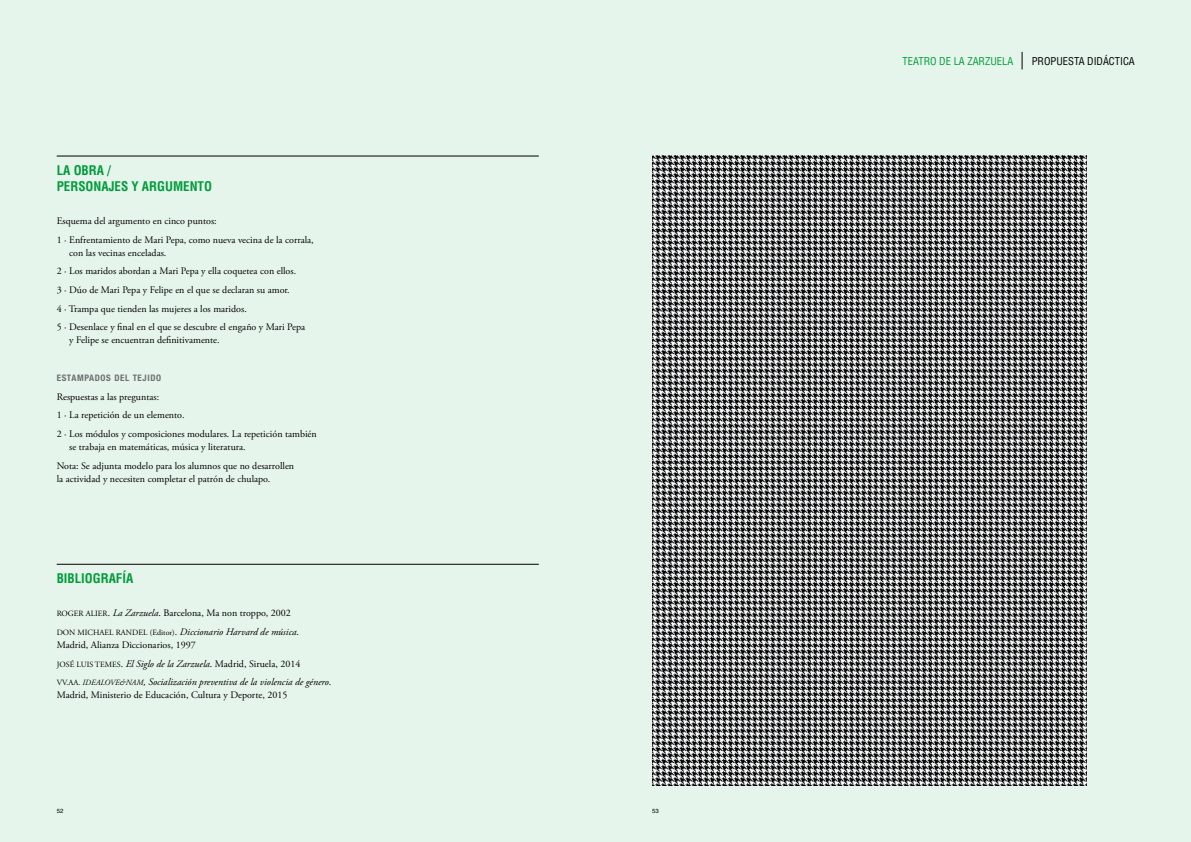
<style>
.page{position:relative;width:1191px;height:842px;background:#e6f5eb}
.page>*{position:absolute;margin:0;border:0;box-sizing:border-box;transform-origin:0 0}
.t1{font:700 condensed 13px/16px "Helvetica LT Std";color:#009c3b}
.t2{font:condensed 10.6px "Helvetica LT Std";color:#009c3b}
.t3{font:condensed 10.6px "Helvetica LT Std";color:#000}
.t4{font:10px/18.7px "Adobe Garamond Pro";color:#000}
.t5{font:italic 10px/18.7px "Adobe Garamond Pro";color:#000}
.t6{font:700 condensed 9px "Helvetica Neue";letter-spacing:.07em;color:#6d6e71}
.t7{font:6px "Helvetica LT Std";color:#000}
.s1{font-style:normal;font-size:8px}
.s2{font-style:normal}
.s3{font-size:8px}
</style>
<div class="page">
<svg style="left:1022px;top:52px;width:1px;height:17px"></svg>
<hr style="left:57px;top:156px;width:482px;height:1px;background:#000">
<hr style="left:57px;top:564px;width:482px;height:1px;background:#000">
<img style="left:652px;top:156px;width:434px;height:629px">
<h1 class="t1" style="left:57px;top:162px;width:26px">LA OBRA</h1>
<h1 class="t1" style="left:57px;top:162px;width:157px;text-indent:51px">/<br>PERSONAJES Y ARGUMENTO</h1>
<p class="t4" style="left:57px;top:212px;width:258px">Esquema del argumento en cinco puntos:<br>1 · Enfrentamiento de Mari Pepa, como nueva vecina de la corrala,</p>
<p class="t4" style="left:57px;top:244px;width:250px;text-indent:12px">con las vecinas enceladas.<br>2 · Los maridos abordan a Mari Pepa y ella coquetea con ellos.<br>3 · Dúo de Mari Pepa y Felipe en el que se declaran su amor.<br>4 · Trampa que tienden las mujeres a los maridos.<br>5 · Desenlace y final en el que se descubre el engaño y Mari Pepa</p>
<p class="t4" style="left:69px;top:331px;width:152px">y Felipe se encuentran definitivamente.</p>
<p class="t6" style="left:57px;top:372px;width:22px">ESTAMPA</p>
<p class="t6" style="left:95px;top:372px;width:67px">DOS DEL TEJIDO</p>
<p class="t4" style="left:57px;top:387px;width:262px">Respuestas a las preguntas:<br>1 · La repetición de un elemento.<br>2 · Los módulos y composiciones modulares. La repetición también</p>
<p class="t4" style="left:57px;top:438px;width:239px;text-indent:12px">se trabaja en matemáticas, música y literatura.<br>Nota: Se adjunta modelo para los alumnos que no desarrollen</p>
<p class="t4" style="left:57px;top:469px;width:215px">la actividad y necesiten completar el patrón de chulapo.</p>
<h1 class="t1" style="left:57px;top:570px;width:78px">BIBLIOGRAFÍA</h1>
<p class="t5" style="left:57px;top:604px;width:244px"><span class="s1">ROGER ALIER</span><span class="s2">.</span> La Zarzuela<span class="s2">. Barcelona, Ma non troppo, 2002<br></span><span class="s1">DON MICHAEL RANDEL (Editor)</span><span class="s2">.</span> Diccionario Harvard de música<span class="s2">.</span></p>
<p class="t5" style="left:57px;top:636px;width:276px"><span class="s2">Madrid, Alianza Diccionarios, 1997<br></span><span class="s1">JOSÉ LUIS TEMES</span><span class="s2">.</span> El Siglo de la Zarzuela<span class="s2">. Madrid, Siruela, 2014<br></span><span class="s1">VV.AA.</span> <span class="s3">IDEALOVE&amp;NAM</span>, Socialización preventiva de la violencia de género<span class="s2">.</span></p>
<p class="t4" style="left:57px;top:686px;width:232px">Madrid, Ministerio de Educación, Cultura y Deporte, 2015</p>
<p class="t7" style="left:57px;top:807px;width:8px">52</p>
<p class="t7" style="left:652px;top:807px;width:8px">53</p>
<p class="t2" style="left:902px;top:54px;width:112px">TEATRO DE LA ZARZUELA</p>
<p class="t3" style="left:1031px;top:54px;width:105px">PROPUESTA DIDÁCTICA</p>
</div>
